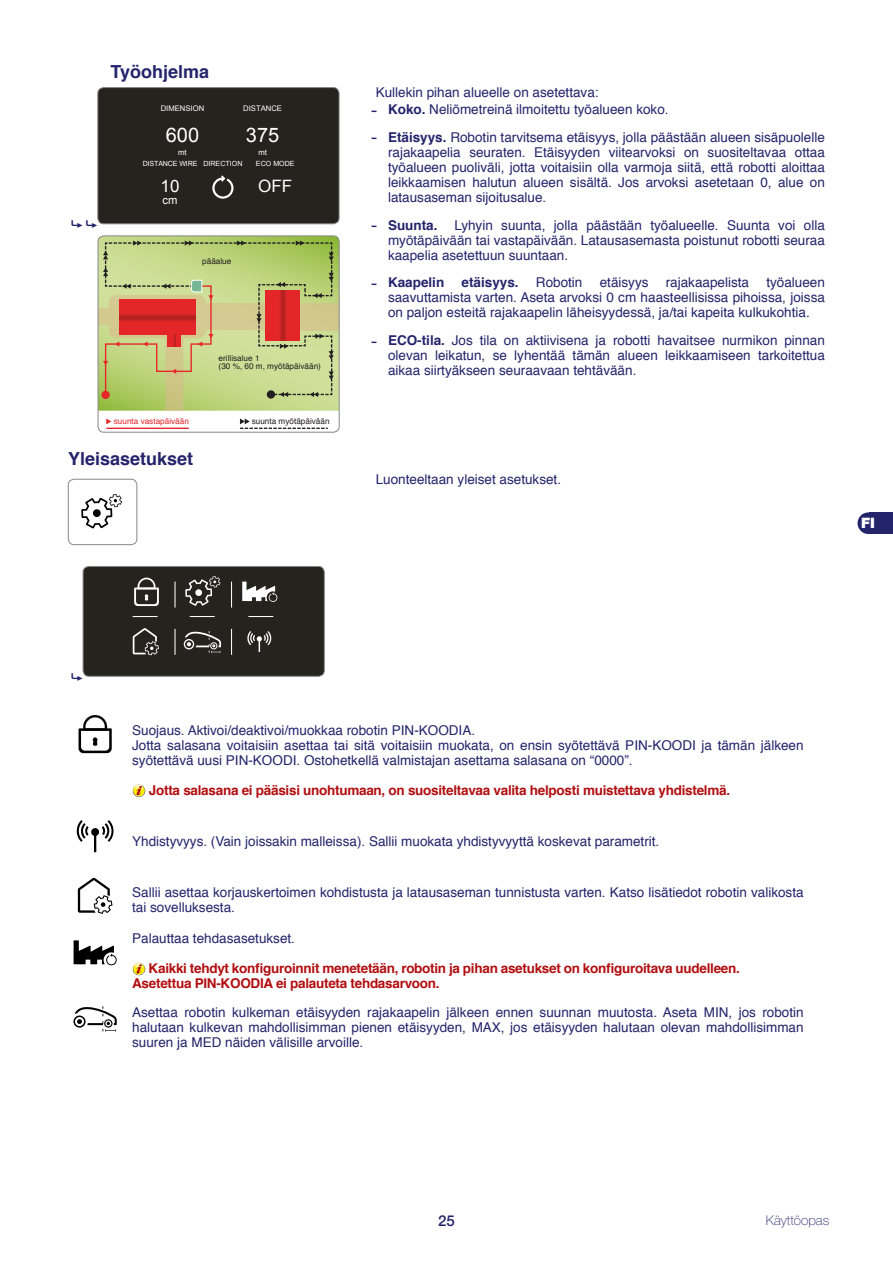
<style>
.page{position:relative;width:893px;height:1263px;background:#fff}
.page>*{position:absolute;margin:0;border:0;box-sizing:border-box;transform-origin:0 0}
.t1{font:19.95px "Arial";color:#fff}
.t2{font:700 18px "Helvetica";color:#24246c}
.t3{font:17.1px "Arial";color:#fff}
.t4{font:500 15px "Helvetica Neue LT Std";color:#24246c}
.t5{font:900 14.4px "Helvetica Neue LT Std";color:#fff}
.t6{font:13.5px/15px "Helvetica";color:#24246c;text-align:justify}
.t7{font:700 13.5px/15px "Helvetica";letter-spacing:-.02em;color:#b20e10}
.t8{font:700 13.5px "Helvetica";color:#24246c}
.t9{font:100 13.5px "Helvetica Neue LT Std";color:#24246c}
.t10{font:11.25px "Arial";color:#fff}
.t11{font:8.25px/8.2px "Helvetica";color:#231f20}
.t12{font:8.25px "Helvetica";color:#e62629}
.t13{font:7.65px "Arial";color:#fff}
.t14{font:7.05px "Arial";letter-spacing:-.02em;color:#fff}
.t15{font:7.05px "Arial";color:#fff}
.s1{font-family:"Arial";font-size:18px}
.s2{font-weight:700}
.s3{font-family:"Arial";font-weight:400;font-size:18px}
</style>
<div class="page">
<div style="left:868px;top:512px;width:25px;height:22px;background:#24246c"></div>
<div style="left:858px;top:512px;width:21px;height:22px;background:#24246c;border-radius:50%"></div>
<svg style="left:98px;top:236px;width:241px;height:175px;background:#c3b977"></svg>
<svg style="left:106px;top:418px;width:5px;height:6px"></svg>
<svg style="left:240px;top:418px;width:88px;height:11px"></svg>
<hr style="left:106px;top:428px;width:83px;height:1px;background:#e62629">
<div style="left:98px;top:236px;width:241px;height:196px;border:1px solid #878787;border-radius:6px"></div>
<svg style="left:68px;top:479px;width:67px;height:64px"></svg>
<div style="left:68px;top:479px;width:69px;height:66px;border:1px solid #878787;border-radius:6px"></div>
<svg style="left:79px;top:715px;width:33px;height:38px"></svg>
<svg style="left:133px;top:784px;width:12px;height:13px"></svg>
<svg style="left:76px;top:820px;width:38px;height:32px"></svg>
<svg style="left:78px;top:878px;width:34px;height:36px"></svg>
<svg style="left:74px;top:940px;width:43px;height:25px"></svg>
<svg style="left:133px;top:963px;width:12px;height:12px"></svg>
<svg style="left:73px;top:1006px;width:44px;height:26px"></svg>
<div style="left:97px;top:88px;width:242px;height:137px;background:#26231e"></div>
<svg style="left:82px;top:566px;width:242px;height:111px;background:#34312d"></svg>
<h2 class="t2" style="left:111px;top:57px;width:100px">Työohjelma</h2>
<p class="t13" style="left:161px;top:103px;width:45px">DIMENSION</p>
<p class="t13" style="left:178px;top:147px;width:10px">mt</p>
<h1 class="t1" style="left:166px;top:122px;width:35px">600</h1>
<p class="t13" style="left:243px;top:103px;width:40px">DISTANCE</p>
<h1 class="t1" style="left:246px;top:122px;width:35px">375</h1>
<p class="t13" style="left:258px;top:147px;width:10px">mt</p>
<p class="t14" style="left:143px;top:159px;width:101px">DISTANCE WIRE DIRECTION</p>
<p class="t15" style="left:256px;top:159px;width:40px">ECO MODE</p>
<p class="t3" style="left:161px;top:175px;width:20px">10</p>
<p class="t3" style="left:258px;top:175px;width:36px">OFF</p>
<p class="t10" style="left:163px;top:193px;width:16px">cm</p>
<p class="t11" style="left:202px;top:257px;width:31px">pääalue</p>
<p class="t11" style="left:219px;top:354px;width:104px">erillisalue 1<br>(30 %, 60 m, myötäpäivään)</p>
<p class="t12" style="left:114px;top:415px;width:77px">suunta vastapäivään</p>
<p class="t11" style="left:252px;top:417px;width:79px">suunta myötäpäivään</p>
<h2 class="t2" style="left:68px;top:444px;width:127px">Yleisasetukset</h2>
<p class="t6" style="left:376px;top:85px;width:224px">Kullekin pihan alueelle on asetettava:</p>
<p class="t6" style="left:371px;top:102px;width:299px"><span class="s1">-</span> <span class="s2">Koko.</span> Neliömetreinä ilmoitettu työalueen koko.</p>
<p class="t6" style="left:388px;top:130px;width:438px;text-indent:-17px"><span class="s1">-</span> <span class="s2">Etäisyys.</span> Robotin tarvitsema etäisyys, jolla päästään alueen sisäpuolelle rajakaapelia seuraten. Etäisyyden viitearvoksi on suositeltavaa ottaa työalueen puoliväli, jotta voitaisiin olla varmoja siitä, että robotti aloittaa leikkaamisen halutun alueen sisältä. Jos arvoksi asetetaan 0, alue on latausaseman sijoitusalue.</p>
<p class="t6" style="left:388px;top:218px;width:438px;text-indent:-17px"><span class="s1">-</span> <span class="s2">Suunta.</span> Lyhyin suunta, jolla päästään työalueelle. Suunta voi olla myötäpäivään tai vastapäivään. Latausasemasta poistunut robotti seuraa kaapelia asetettuun suuntaan.</p>
<p class="t8" style="left:371px;top:272px;width:75px"><span class="s3">-</span> Kaapelin</p>
<p class="t8" style="left:462px;top:272px;width:59px">etäisyys.</p>
<p class="t6" style="left:536px;top:276px;width:48px">Robotin</p>
<p class="t6" style="left:600px;top:276px;width:50px">etäisyys</p>
<p class="t6" style="left:666px;top:276px;width:85px">rajakaapelista</p>
<p class="t6" style="left:388px;top:276px;width:438px;text-indent:378px">työalueen saavuttamista varten. Aseta arvoksi 0 cm haasteellisissa pihoissa, joissa on paljon esteitä rajakaapelin läheisyydessä, ja/tai kapeita kulkukohtia.</p>
<p class="t6" style="left:388px;top:333px;width:438px;text-indent:-17px"><span class="s1">-</span> <span class="s2">ECO-tila.</span> Jos tila on aktiivisena ja robotti havaitsee nurmikon pinnan olevan leikatun, se lyhentää tämän alueen leikkaamiseen tarkoitettua aikaa siirtyäkseen seuraavaan tehtävään.</p>
<p class="t6" style="left:376px;top:472px;width:187px">Luonteeltaan yleiset asetukset.</p>
<p class="t5" style="left:861px;top:514px;width:15px">FI</p>
<p class="t6" style="left:132px;top:723px;width:673px;text-align:left">Suojaus. Aktivoi/deaktivoi/muokkaa robotin PIN-KOODIA.<br>Jotta salasana voitaisiin asettaa tai sitä voitaisiin muokata, on ensin syötettävä PIN-KOODI ja tämän jälkeen syötettävä uusi PIN-KOODI. Ostohetkellä valmistajan asettama salasana on “0000”.</p>
<p class="t7" style="left:149px;top:783px;width:583px">Jotta salasana ei pääsisi unohtumaan, on suositeltavaa valita helposti muistettava yhdistelmä.</p>
<p class="t6" style="left:132px;top:834px;width:529px">Yhdistyvyys. (Vain joissakin malleissa). Sallii muokata yhdistyvyyttä koskevat parametrit.</p>
<p class="t6" style="left:132px;top:885px;width:673px">Sallii asettaa korjauskertoimen kohdistusta ja latausaseman tunnistusta varten. Katso lisätiedot robotin valikosta tai sovelluksesta.</p>
<p class="t6" style="left:132px;top:931px;width:164px">Palauttaa tehdasasetukset.</p>
<p class="t7" style="left:132px;top:961px;width:609px;text-indent:16px">Kaikki tehdyt konfiguroinnit menetetään, robotin ja pihan asetukset on konfiguroitava uudelleen.<br>Asetettua PIN-KOODIA ei palauteta tehdasarvoon.</p>
<p class="t6" style="left:132px;top:1005px;width:673px">Asettaa robotin kulkeman etäisyyden rajakaapelin jälkeen ennen suunnan muutosta. Aseta MIN, jos robotin halutaan kulkevan mahdollisimman pienen etäisyyden, MAX, jos etäisyyden halutaan olevan mahdollisimman suuren ja MED näiden välisille arvoille.</p>
<p class="t4" style="left:438px;top:1211px;width:18px">25</p>
<p class="t9" style="left:766px;top:1212px;width:65px">Käyttöopas</p>
</div>
